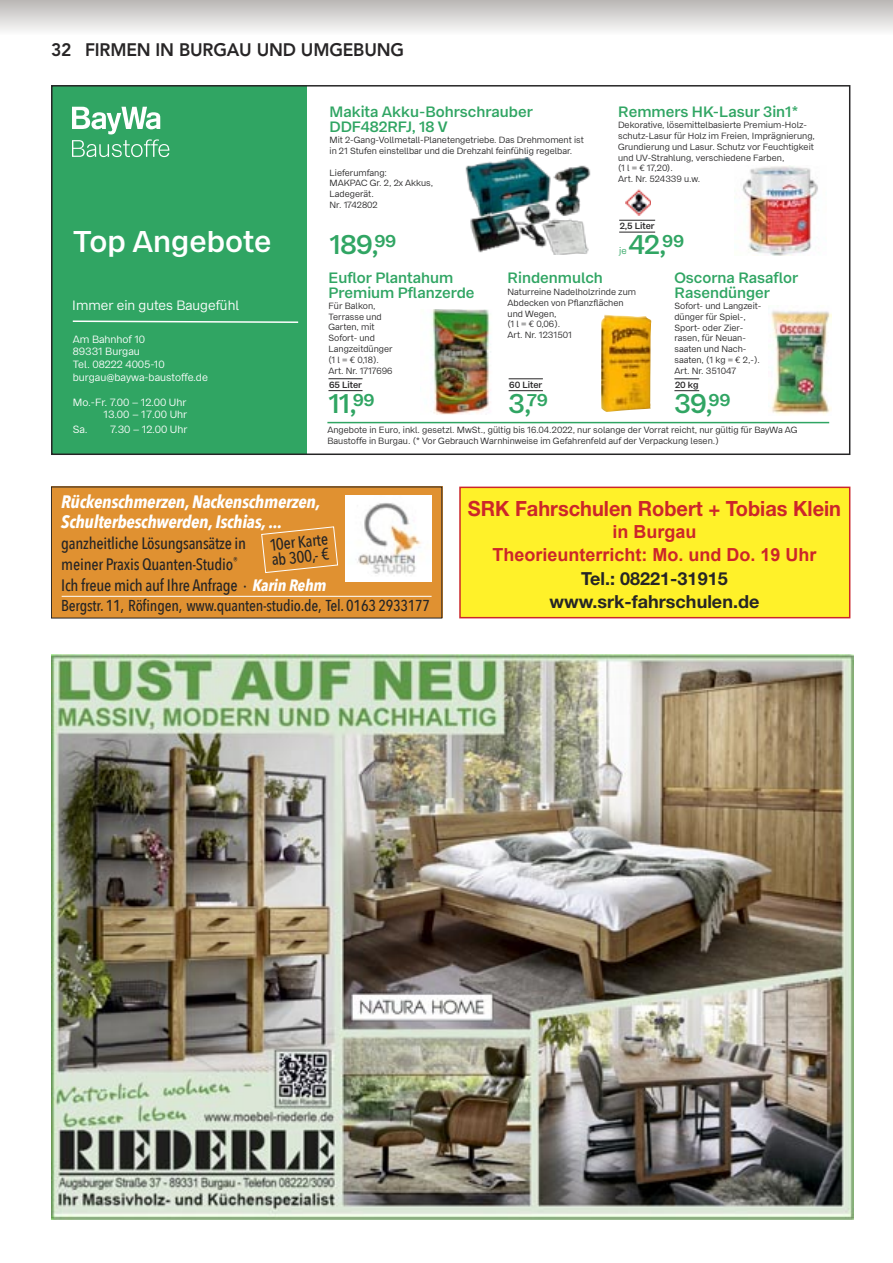
<style>
.page{position:relative;width:893px;height:1263px;background:#fff}
.page>*{position:absolute;margin:0;border:0;box-sizing:border-box;transform-origin:0 0}
.t1{font:600 30px "Bay Wa Sans";color:#fff}
.t2{font:600 27px "Bay Wa Sans";letter-spacing:-.015em;color:#30a563}
.t3{font:700 21px "Helvetica Neue LT Std";color:#cc262a;scale:.95 1}
.t4{font:700 18px/23.5px "Arial";color:#cc262a;text-align:center}
.t5{font:italic 700 18px/20.7px "Avenir Next Condensed";letter-spacing:-.015em;color:#fff}
.t6{font:800 18px "Avenir LT Std";letter-spacing:-.01em;color:#272526}
.t7{font:500 16.5px/20.7px "Avenir Next Condensed";letter-spacing:-.015em;color:#262526}
.t8{font:500 15.75px "Avenir Next Condensed";letter-spacing:-.015em;color:#262526}
.t9{font:600 15px/15px "Bay Wa Sans";color:#30a563}
.t10{font:13.5px "Bay Wa Sans";color:#fff}
.t11{font:10.5px/12.6px "Bay Wa Sans";color:#fff}
.t12{font:9.45px "Bay Wa Sans";color:#30a563}
.t13{font:9px/10.8px "Bay Wa Sans";color:#262526}
.t14{font:600 9px "Bay Wa Sans";color:#262526}
.s1{font-weight:700;font-style:italic;color:#fff}
.s2{font-family:"Helvetica Neue LT Std";color:#262526}
</style>
<div class="page">
<div style="left:0;top:0;width:893px;height:34px;background:linear-gradient(to bottom,#bab7b5,#f8f8f8)"></div>
<img style="left:51px;top:654px;width:803px;height:565px">
<img style="left:771px;top:310px;width:61px;height:105px">
<div style="left:51px;top:85px;width:255px;height:370px;background:#30a563"></div>
<img style="left:465px;top:158px;width:126px;height:96px">
<hr style="left:328px;top:390px;width:35px;height:1px;background:#262526">
<hr style="left:328px;top:378px;width:35px;height:1px;background:#262526">
<img style="left:431px;top:309px;width:60px;height:105px">
<div style="left:51px;top:85px;width:799px;height:370px;border:2px solid #262526"></div>
<svg style="left:72px;top:107px;width:97px;height:50px"></svg>
<hr style="left:509px;top:390px;width:34px;height:1px;background:#262526">
<hr style="left:509px;top:379px;width:34px;height:1px;background:#262526">
<img style="left:601px;top:315px;width:50px;height:97px">
<svg style="left:674px;top:390px;width:25px;height:1px"></svg>
<svg style="left:674px;top:379px;width:25px;height:1px"></svg>
<img style="left:742px;top:166px;width:76px;height:90px">
<hr style="left:619px;top:232px;width:36px;height:1px;background:#262526">
<hr style="left:619px;top:220px;width:36px;height:1px;background:#262526">
<hr style="left:327px;top:422px;width:502px;height:1px;background:#30a563">
<img style="left:625px;top:190px;width:26px;height:26px">
<svg style="left:72px;top:320px;width:227px;height:3px"></svg>
<div style="left:461px;top:488px;width:388px;height:129px;background:#fff129"></div>
<div style="left:459px;top:487px;width:391px;height:131px;border:2px solid #cc262a"></div>
<div style="left:51px;top:487px;width:391px;height:131px;background:#e09131"></div>
<img style="left:346px;top:495px;width:86px;height:86px">
<svg style="left:261px;top:526px;width:77px;height:47px"></svg>
<hr style="left:62px;top:596px;width:370px;height:1px;background:#fff">
<p class="t6" style="left:51px;top:43px;width:22px">32</p>
<p class="t6" style="left:85px;top:43px;width:321px">FIRMEN IN BURGAU UND UMGEBUNG</p>
<p class="t9" style="left:330px;top:106px;width:205px">Makita Akku-Bohrschrauber<br>DDF482RFJ, 18 V</p>
<p class="t13" style="left:330px;top:136px;width:256px">Mit 2-Gang-Vollmetall-Planetengetriebe. Das Drehmoment ist in 21 Stufen einstellbar und die Drehzahl feinfühlig regelbar.</p>
<p class="t13" style="left:330px;top:168px;width:105px">Lieferumfang:<br>MAKPAC Gr. 2, 2x Akkus,<br>Ladegerät.<br>Nr. 1742802</p>
<p class="t9" style="left:618px;top:106px;width:182px">Remmers HK-Lasur 3in1*</p>
<p class="t13" style="left:618px;top:121px;width:198px">Dekorative, lösemittelbasierte Premium-Holz&shy;schutz-Lasur für Holz im Freien, Imprägnierung, Grundierung und Lasur. Schutz vor Feuchtigkeit und UV-Strahlung, verschiedene Farben,<br>(1 l = € 17,20).<br>Art. Nr. 524339 u.w.</p>
<p class="t1" style="left:73px;top:230px;width:200px">Top Angebote</p>
<p class="t2" style="left:330px;top:235px;width:68px">189,99</p>
<p class="t14" style="left:620px;top:222px;width:36px">2,5 Liter</p>
<p class="t12" style="left:619px;top:247px;width:9px">je</p>
<p class="t2" style="left:629px;top:234px;width:57px">42,99</p>
<p class="t10" style="left:72px;top:300px;width:168px">Immer ein gutes Baugefühl</p>
<p class="t11" style="left:73px;top:334px;width:137px">Am Bahnhof 10<br>89331 Burgau<br>Tel. 08222 4005-10 burgau@baywa-baustoffe.de</p>
<p class="t11" style="left:73px;top:397px;width:116px;text-align:right">Mo.-Fr. 7.00 – 12.00 Uhr<br>13.00 – 17.00 Uhr</p>
<p class="t11" style="left:73px;top:424px;width:116px">Sa. 7.30 – 12.00 Uhr</p>
<p class="t9" style="left:328px;top:272px;width:148px">Euflor Plantahum<br>Premium Pflanzerde</p>
<p class="t13" style="left:328px;top:301px;width:66px">Für Balkon,<br>Terrasse und<br>Garten, mit<br>Sofort- und<br>Langzeitdünger (1 l = € 0,18).<br>Art. Nr. 1717696</p>
<p class="t14" style="left:329px;top:381px;width:34px">65 Liter</p>
<p class="t2" style="left:328px;top:393px;width:48px">11,99</p>
<p class="t9" style="left:508px;top:272px;width:97px">Rindenmulch</p>
<p class="t13" style="left:508px;top:287px;width:130px">Naturreine Nadelholzrinde zum<br>Abdecken von Pflanzflächen und Wegen,<br>(1 l = € 0,06).<br>Art. Nr. 1231501</p>
<p class="t14" style="left:509px;top:381px;width:35px">60 Liter</p>
<p class="t2" style="left:509px;top:393px;width:41px">3,79</p>
<p class="t9" style="left:674px;top:272px;width:125px">Oscorna Rasaflor<br>Rasendünger</p>
<p class="t13" style="left:674px;top:301px;width:88px">Sofort- und Langzeit&shy;dünger für Spiel-,<br>Sport- oder Zier&shy;rasen, für Neuan&shy;saaten und Nach&shy;saaten, (1 kg = € 2,-).<br>Art. Nr. 351047</p>
<p class="t14" style="left:675px;top:381px;width:25px">20 kg</p>
<p class="t2" style="left:674px;top:393px;width:57px">39,99</p>
<p class="t13" style="left:327px;top:425px;width:472px">Angebote in Euro, inkl. gesetzl. MwSt., gültig bis 16.04.2022, nur solange der Vorrat reicht, nur gültig für BayWa AG<br>Baustoffe in Burgau. (* Vor Gebrauch Warnhinweise im Gefahrenfeld auf der Verpackung lesen.)</p>
<p class="t5" style="left:61px;top:492px;width:261px">Rückenschmerzen, Nackenschmerzen,<br>Schulterbeschwerden, Ischias, ...</p>
<p class="t7" style="left:61px;top:533px;width:267px">ganzheitliche Lösungsansätze in<br>meiner Praxis Quanten-Studio<sup>®<br></sup>Ich freue mich auf Ihre Anfrage · <span class="s1">Karin Rehm</span></p>
<p class="t8" style="left:61px;top:596px;width:370px">Bergstr. 11, Röfingen, www.quanten-studio.de, Tel. 0163 2933177</p>
<p class="t7" style="left:269px;top:538px;width:60px;line-height:15px;rotate:-6deg">10er Karte ab 300,- €</p>
<p class="t3" style="left:468px;top:500px;width:394px">SRK Fahrschulen Robert + Tobias Klein</p>
<p class="t4" style="left:492px;top:520px;width:326px">in Burgau<br>Theorieunterricht: Mo. und Do. 19 Uhr<br><span class="s2">Tel.: 08221-31915 www.srk-fahrschulen.de</span></p>
</div>
